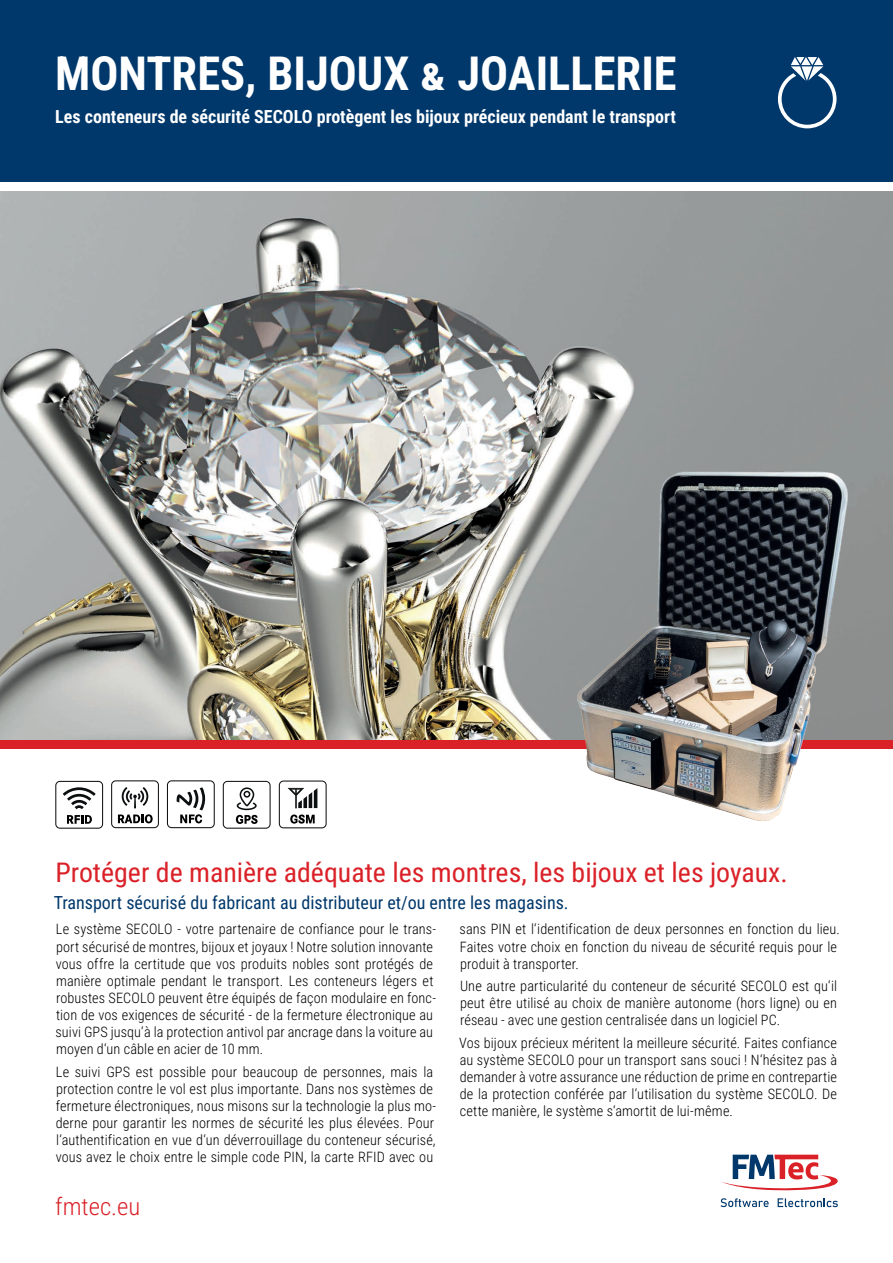
<style>
.page{position:relative;width:893px;height:1263px;background:#fff}
.page>*{position:absolute;margin:0;border:0;box-sizing:border-box;transform-origin:0 0}
.t1{font:700 46.5px "Roboto Condensed";color:#fff}
.t2{font:27px "Roboto Condensed";color:#da2128}
.t3{font:300 24px "Roboto Condensed";color:#da2128}
.t4{font:700 18px "Roboto Condensed";color:#fff}
.t5{font:18px "Roboto Condensed";color:#01386b}
.t6{font:300 14.25px/17.1px "Roboto Condensed";letter-spacing:.01em;color:#000}
</style>
<div class="page">
<div style="left:0;top:0;width:893px;height:187px;background:#01386b"></div>
<svg style="left:721px;top:1155px;width:117px;height:36px"></svg>
<svg style="left:720px;top:1198px;width:49px;height:9px"></svg>
<svg style="left:778px;top:1198px;width:60px;height:9px"></svg>
<svg style="left:55px;top:781px;width:48px;height:48px"></svg>
<svg style="left:223px;top:781px;width:48px;height:48px"></svg>
<svg style="left:167px;top:780px;width:48px;height:48px"></svg>
<svg style="left:111px;top:780px;width:48px;height:48px"></svg>
<svg style="left:279px;top:780px;width:47px;height:48px"></svg>
<svg style="left:778px;top:57px;width:58px;height:71px"></svg>
<img style="left:0;top:191px;width:893px;height:549px">
<div style="left:0;top:182px;width:893px;height:8px;background:#fff"></div>
<div style="left:0;top:740px;width:893px;height:8px;background:#da2128"></div>
<img style="left:574px;top:468px;width:279px;height:353px">
<h1 class="t1" style="left:55px;top:41px;width:623px">MONTRES, BIJOUX &amp; JOAILLERIE</h1>
<p class="t4" style="left:55px;top:104px;width:622px">Les conteneurs de sécurité SECOLO protègent les bijoux précieux pendant le transport</p>
<h2 class="t2" style="left:55px;top:853px;width:734px">Protéger de manière adéquate les montres, les bijoux et les joyaux.</h2>
<p class="t5" style="left:54px;top:890px;width:516px">Transport sécurisé du fabricant au distributeur et/ou entre les magasins.</p>
<p class="t6" style="left:56px;top:920px;width:382px">Le système SECOLO - votre partenaire de confiance pour le trans&shy;port sécurisé de montres, bijoux et joyaux ! Notre solution innovante vous offre la certitude que vos produits nobles sont protégés de manière optimale pendant le transport. Les conteneurs légers et robustes SECOLO peuvent être équipés de façon modulaire en fonc&shy;tion de vos exigences de sécurité - de la fermeture électronique au suivi GPS jusqu‘à la protection antivol par ancrage dans la voiture au moyen d‘un câble en acier de 10 mm.</p>
<p class="t6" style="left:56px;top:1062px;width:382px">Le suivi GPS est possible pour beaucoup de personnes, mais la protection contre le vol est plus importante. Dans nos systèmes de fermeture électroniques, nous misons sur la technologie la plus mo&shy;derne pour garantir les normes de sécurité les plus élevées. Pour l‘authentification en vue d‘un déverrouillage du conteneur sécurisé, vous avez le choix entre le simple code PIN, la carte RFID avec ou</p>
<p class="t6" style="left:460px;top:920px;width:382px">sans PIN et l‘identification de deux personnes en fonction du lieu.<br>Faites votre choix en fonction du niveau de sécurité requis pour le produit à transporter.</p>
<p class="t6" style="left:460px;top:977px;width:379px;text-align:justify">Une autre particularité du conteneur de sécurité SECOLO est qu‘il peut être utilisé au choix de manière autonome (hors ligne) ou en réseau - avec une gestion centralisée dans un logiciel PC.</p>
<p class="t6" style="left:459px;top:1034px;width:379px;text-align:justify">Vos bijoux précieux méritent la meilleure sécurité. Faites confiance au système SECOLO pour un transport sans souci ! N‘hésitez pas à demander à votre assurance une réduction de prime en contrepartie de la protection conférée par l‘utilisation du système SECOLO. De cette manière, le système s‘amortit de lui-même.</p>
<h3 class="t3" style="left:55px;top:1189px;width:87px">fmtec.eu</h3>
</div>
